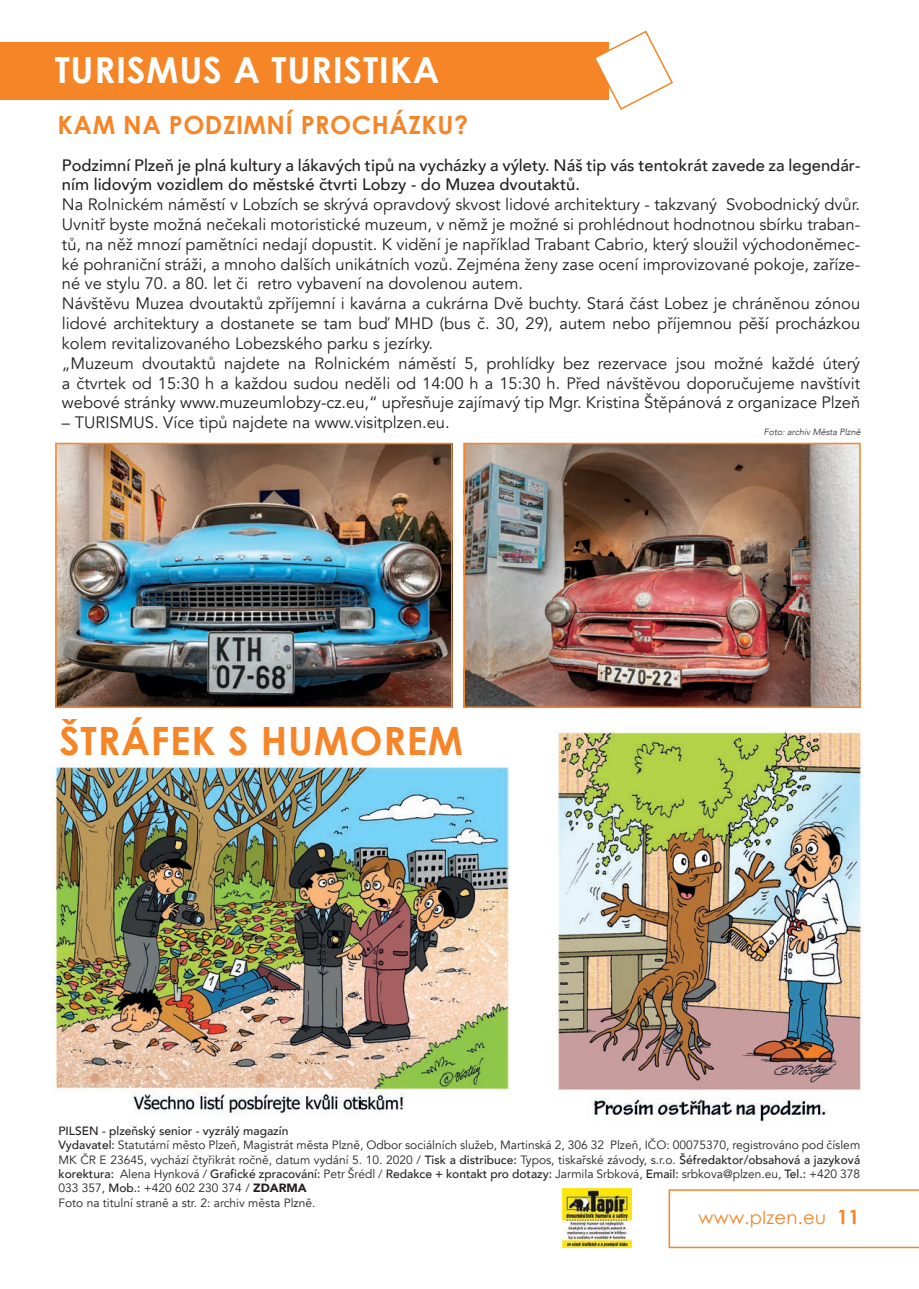
<style>
.page{position:relative;width:919px;height:1289px;background:#fff}
.page>*{position:absolute;margin:0;border:0;box-sizing:border-box;transform-origin:0 0}
.t1{font:700 39px "Century Gothic";letter-spacing:.02em;color:#f58527}
.t2{font:700 36px "Century Gothic";letter-spacing:.02em;color:#fff}
.t3{font:700 25.05px "Century Gothic";letter-spacing:.02em;color:#f58527}
.t4{font:18px "Century Gothic";letter-spacing:.02em;color:#f58527}
.t5{font:16.5px/19.8px "Avenir";color:#231f20}
.t6{font:500 16.5px/19.8px "Avenir";color:#231f20}
.t7{font:12px/14.4px "Avenir";color:#231f20}
.t8{font:italic 300 9px "Avenir";color:#231f20}
.s1{font-weight:500}
.s2{font-weight:900}
.s3{font-weight:700;font-size:19.5px}
</style>
<div class="page">
<div style="left:0;top:43px;width:608px;height:57px;background:#f58527"></div>
<svg style="left:668px;top:1189px;width:250px;height:59px"></svg>
<img style="left:562px;top:1188px;width:69px;height:59px">
<img style="left:52px;top:763px;width:458px;height:352px">
<img style="left:557px;top:727px;width:306px;height:395px">
<img style="left:463px;top:443px;width:397px;height:265px">
<img style="left:55px;top:443px;width:397px;height:265px">
<svg style="left:593px;top:31px;width:80px;height:79px"></svg>
<h2 class="t2" style="left:55px;top:43px;width:386px">TURISMUS A TURISTIKA</h2>
<h3 class="t3" style="left:58px;top:106px;width:412px">KAM NA PODZIMNÍ PROCHÁZKU?</h3>
<p class="t6" style="left:62px;top:154px;width:799px">Podzimní Plzeň je plná kultury a lákavých tipů na vycházky a výlety. Náš tip vás tentokrát zavede za legendár&shy;ním lidovým vozidlem do městské čtvrti Lobzy - do Muzea dvoutaktů.</p>
<p class="t5" style="left:62px;top:195px;width:799px">Na Rolnickém náměstí v Lobzích se skrývá opravdový skvost lidové architektury - takzvaný Svobodnický dvůr.<br>Uvnitř byste možná nečekali motoristické muzeum, v němž je možné si prohlédnout hodnotnou sbírku traban&shy;tů, na něž mnozí pamětníci nedají dopustit. K vidění je například Trabant Cabrio, který sloužil východoněmec&shy;ké pohraniční stráži, a mnoho dalších unikátních vozů. Zejména ženy zase ocení improvizované pokoje, zaříze&shy;né ve stylu 70. a 80. let či retro vybavení na dovolenou autem.<br>Návštěvu Muzea dvoutaktů zpříjemní i kavárna a cukrárna Dvě buchty. Stará část Lobez je chráněnou zónou lidové architektury a dostanete se tam buď MHD (bus č. 30, 29), autem nebo příjemnou pěší procházkou kolem revitalizovaného Lobezského parku s jezírky.<br>„Muzeum dvoutaktů najdete na Rolnickém náměstí 5, prohlídky bez rezervace jsou možné každé úterý a čtvrtek od 15:30 h a každou sudou neděli od 14:00 h a 15:30 h. Před návštěvou doporučujeme navštívit webové stránky www.muzeumlobzy-cz.eu,“ upřesňuje zajímavý tip Mgr. Kristina Štěpánová z organizace Plzeň</p>
<p class="t5" style="left:62px;top:413px;width:389px">– TURISMUS. Více tipů najdete na www.visitplzen.eu.</p>
<p class="t8" style="left:763px;top:426px;width:98px">Foto: archiv Města Plzně</p>
<h1 class="t1" style="left:59px;top:710px;width:405px">ŠTRÁFEK S HUMOREM</h1>
<p class="t7" style="left:58px;top:1123px;width:803px"><span class="s1">PILSEN - plzeňský senior - vyzrálý magazín<br>Vydavatel:</span> Statutární město Plzeň, Magistrát města Plzně, Odbor sociálních služeb, Martinská 2, 306 32 Plzeň, IČO: 00075370, registrováno pod číslem MK ČR E 23645, vychází čtyřikrát ročně, datum vydání 5. 10. 2020 / <span class="s1">Tisk a distribuce:</span> Typos, tiskařské závody, s.r.o. <span class="s1">Šéfredaktor/obsahová a jazyková korektura:</span> Alena Hynková / <span class="s1">Grafické zpracování:</span> Petr Šrédl / <span class="s1">Redakce + kontakt pro dotazy:</span> Jarmila Srbková, <span class="s1">Email:</span> srbkova@plzen.eu, <span class="s1">Tel.:</span> +420 378<br>033 357, <span class="s1">Mob.:</span> +420 602 230 374 / <span class="s2">ZDARMA<br></span>Foto na titulní straně a str. 2: archiv města Plzně.</p>
<p class="t4" style="left:698px;top:1204px;width:162px">www.plzen.eu <span class="s3">11</span></p>
</div>
